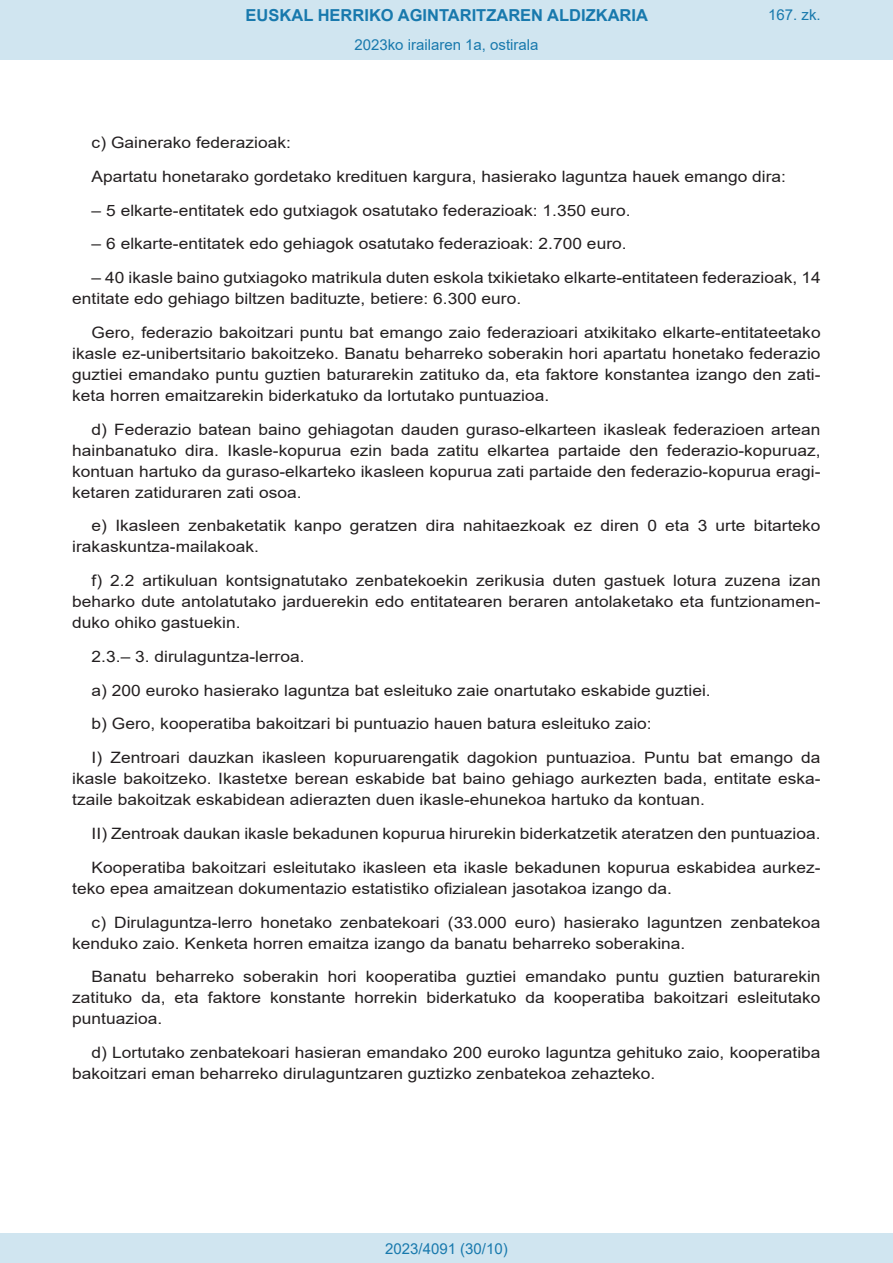
<style>
.page{position:relative;width:893px;height:1263px;background:#fff}
.page>*{position:absolute;margin:0;border:0;box-sizing:border-box;transform-origin:0 0}
.t1{font:700 16.5px "Arial";color:#1879ad}
.BOPVDetalle{font:15.6px/21px "Arial";color:#231f20;scale:1.11 1}
.Paginacion_Centro{font:15px "Arial";color:#1879ad}
</style>
<div class="page">
<div style="left:0;top:0;width:893px;height:60px;background:#d0e5f0"></div>
<div style="left:0;top:1233px;width:893px;height:30px;background:#d0e5f0"></div>
<p class="t1" style="left:246px;top:3px;width:404px">EUSKAL HERRIKO AGINTARITZAREN ALDIZKARIA</p>
<p class="Paginacion_Centro" style="left:354px;top:35px;width:186px">2023ko irailaren 1a, ostirala</p>
<p class="Paginacion_Centro" style="left:768px;top:5px;width:54px">167. zk.</p>
<p class="BOPVDetalle" style="left:92px;top:132px;width:181px">c) Gainerako federazioak:</p>
<p class="BOPVDetalle" style="left:92px;top:166px;width:627px">Apartatu honetarako gordetako kredituen kargura, hasierako laguntza hauek emango dira:</p>
<p class="BOPVDetalle" style="left:92px;top:200px;width:487px">– 5 elkarte-entitatek edo gutxiagok osatutako federazioak: 1.350 euro.</p>
<p class="BOPVDetalle" style="left:92px;top:233px;width:483px">– 6 elkarte-entitatek edo gehiagok osatutako federazioak: 2.700 euro.</p>
<p class="BOPVDetalle" style="left:72px;top:267px;width:676px;text-indent:19px">– 40 ikasle baino gutxiagoko matrikula duten eskola txikietako elkarte-entitateen federazioak, 14 entitate edo gehiago biltzen badituzte, betiere: 6.300 euro.</p>
<p class="BOPVDetalle" style="left:72px;top:322px;width:676px;text-align:justify;text-indent:19px">Gero, federazio bakoitzari puntu bat emango zaio federazioari atxikitako elkarte-entitateetako ikasle ez-unibertsitario bakoitzeko. Banatu beharreko soberakin hori apartatu honetako federazio guztiei emandako puntu guztien baturarekin zatituko da, eta faktore konstantea izango den zati&shy;keta horren emaitzarekin biderkatuko da lortutako puntuazioa.</p>
<p class="BOPVDetalle" style="left:72px;top:419px;width:676px;text-align:justify;text-indent:19px">d) Federazio batean baino gehiagotan dauden guraso-elkarteen ikasleak federazioen artean hainbanatuko dira. Ikasle-kopurua ezin bada zatitu elkartea partaide den federazio-kopuruaz, kontuan hartuko da guraso-elkarteko ikasleen kopurua zati partaide den federazio-kopurua eragi&shy;ketaren zatiduraren zati osoa.</p>
<p class="BOPVDetalle" style="left:72px;top:515px;width:676px;text-indent:19px">e) Ikasleen zenbaketatik kanpo geratzen dira nahitaezkoak ez diren 0 eta 3 urte bitarteko irakaskuntza-mailakoak.</p>
<p class="BOPVDetalle" style="left:72px;top:570px;width:676px;text-align:justify;text-indent:19px">f) 2.2 artikuluan kontsignatutako zenbatekoekin zerikusia duten gastuek lotura zuzena izan beharko dute antolatutako jarduerekin edo entitatearen beraren antolaketako eta funtzionamen&shy;duko ohiko gastuekin.</p>
<p class="BOPVDetalle" style="left:92px;top:646px;width:193px">2.3.– 3. dirulaguntza-lerroa.</p>
<p class="BOPVDetalle" style="left:92px;top:680px;width:559px">a) 200 euroko hasierako laguntza bat esleituko zaie onartutako eskabide guztiei.</p>
<p class="BOPVDetalle" style="left:92px;top:713px;width:506px">b) Gero, kooperatiba bakoitzari bi puntuazio hauen batura esleituko zaio:</p>
<p class="BOPVDetalle" style="left:72px;top:747px;width:676px;text-align:justify;text-indent:19px">I) Zentroari dauzkan ikasleen kopuruarengatik dagokion puntuazioa. Puntu bat emango da ikasle bakoitzeko. Ikastetxe berean eskabide bat baino gehiago aurkezten bada, entitate eska&shy;tzaile bakoitzak eskabidean adierazten duen ikasle-ehunekoa hartuko da kontuan.</p>
<p class="BOPVDetalle" style="left:92px;top:823px;width:658px">II) Zentroak daukan ikasle bekadunen kopurua hirurekin biderkatzetik ateratzen den puntuazioa.</p>
<p class="BOPVDetalle" style="left:72px;top:857px;width:676px;text-indent:19px">Kooperatiba bakoitzari esleitutako ikasleen eta ikasle bekadunen kopurua eskabidea aurkez&shy;teko epea amaitzean dokumentazio estatistiko ofizialean jasotakoa izango da.</p>
<p class="BOPVDetalle" style="left:72px;top:911px;width:676px;text-indent:19px">c) Dirulaguntza-lerro honetako zenbatekoari (33.000 euro) hasierako laguntzen zenbatekoa kenduko zaio. Kenketa horren emaitza izango da banatu beharreko soberakina.</p>
<p class="BOPVDetalle" style="left:72px;top:966px;width:676px;text-align:justify;text-indent:19px">Banatu beharreko soberakin hori kooperatiba guztiei emandako puntu guztien baturarekin zatituko da, eta faktore konstante horrekin biderkatuko da kooperatiba bakoitzari esleitutako puntuazioa.</p>
<p class="BOPVDetalle" style="left:72px;top:1042px;width:676px;text-indent:19px">d) Lortutako zenbatekoari hasieran emandako 200 euroko laguntza gehituko zaio, kooperatiba bakoitzari eman beharreko dirulaguntzaren guztizko zenbatekoa zehazteko.</p>
<p class="Paginacion_Centro" style="left:385px;top:1238px;width:124px">2023/4091 (30/10)</p>
</div>
